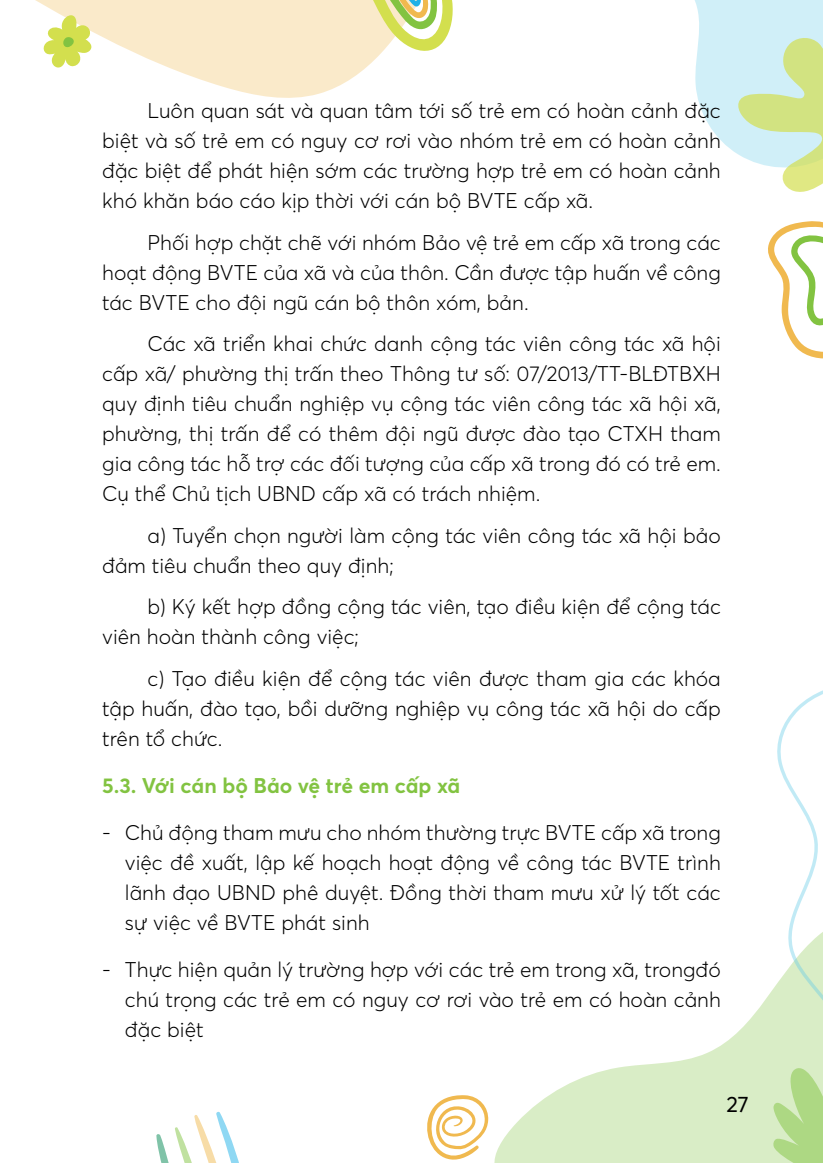
<style>
.page{position:relative;width:823px;height:1163px;background:#fff}
.page>*{position:absolute;margin:0;border:0;box-sizing:border-box;transform-origin:0 0}
.t1{font:22px "Averta";color:#000}
.t2{font:300 21px/30px "Averta";color:#000;text-align:justify}
.t3{font:700 21px "Averta";color:#82c341}
</style>
<div class="page">
<svg style="left:35px;top:0;width:339px;height:98px;fill:#faeaca"></svg>
<svg style="left:494px;top:985px;width:328px;height:177px;fill:#d9edc6"></svg>
<svg style="left:776px;top:691px;width:46px;height:355px"></svg>
<svg style="left:768px;top:221px;width:54px;height:138px"></svg>
<svg style="left:427px;top:1095px;width:61px;height:65px"></svg>
<svg style="left:41px;top:6px;width:55px;height:70px"></svg>
<svg style="left:156px;top:1111px;width:83px;height:51px"></svg>
<svg style="left:695px;top:0;width:127px;height:192px"></svg>
<svg style="left:367px;top:0;width:86px;height:60px"></svg>
<svg style="left:772px;top:1052px;width:50px;height:110px;background:#bfe09f"></svg>
<p class="t2" style="left:102px;top:96px;width:620px;text-indent:45px">Luôn quan sát và quan tâm tới số trẻ em có hoà n cả nh đặc biệt và số trẻ em có nguy cơ rơi vào nhóm trẻ em có hoà n cả nh đặc biệt để phát hiện sớm các trường hợp trẻ em có hoà n cả nh khó khăn báo cáo kị p thời với cá n bộ BVTE cấp xã .</p>
<p class="t2" style="left:102px;top:227px;width:619px;text-indent:45px">Phối hợp chặt chẽ với nhóm Bảo vệ trẻ em cấp xã trong các hoạt động BVTE của xã và của thôn. Cầ n được tậ p huấn về công tác BVTE cho đội ngũ cá n bộ thôn xóm, bả n.</p>
<p class="t2" style="left:102px;top:328px;width:619px;text-indent:45px">Các xã triển khai chức danh cộng tác viên công tác xã hội cấp xã/ phường thị trấn theo Thông tư số: 07/2013/TT-BLĐTBXH quy định tiêu chuẩn nghiệp vụ cộng tác viên công tác xã hội xã, phường, thị trấn để có thêm đội ngũ được đào tạo CTXH tham gia công tác hỗ trợ các đối tượng của cấp xã trong đó có trẻ em.<br>Cụ thể Chủ tịch UBND cấp xã có trách nhiệm.</p>
<p class="t2" style="left:102px;top:520px;width:619px;text-indent:45px">a) Tuyển chọn người làm cộng tác viên công tác xã hội bảo đảm tiêu chuẩn theo quy định;</p>
<p class="t2" style="left:102px;top:591px;width:619px;text-indent:45px">b) Ký kết hợp đồng cộng tác viên, tạo điều kiện để cộng tác viên hoàn thành công việc;</p>
<p class="t2" style="left:102px;top:663px;width:620px;text-indent:45px">c) Tạo điều kiện để cộng tác viên được tham gia các khóa tập huấn, đào tạo, bồi dưỡng nghiệp vụ công tác xã hội do cấp trên tổ chức.</p>
<p class="t3" style="left:102px;top:771px;width:352px">5.3. Với cá n bộ Bảo vệ trẻ em cấp xã</p>
<p class="t2" style="left:125px;top:817px;width:597px;text-indent:-23px">- Chủ động tham mưu cho nhóm thường trực BVTE cấp xã trong việc đề xuất, lậ p kế hoạch hoạt động về công tác BVTE trình lã nh đạo UBND phê duyệt. Đồng thời tham mưu xử lý tốt các sự việc về BVTE phát sinh</p>
<p class="t2" style="left:125px;top:954px;width:597px;text-align:left;text-indent:-23px">- Thực hiện quả n lý trường hợp với các trẻ em trong xã, trongđó chú trọng các trẻ em có nguy cơ rơi vào trẻ em có hoà n cả nh đặc biệt</p>
<p class="t1" style="left:726px;top:1090px;width:24px">27</p>
</div>
